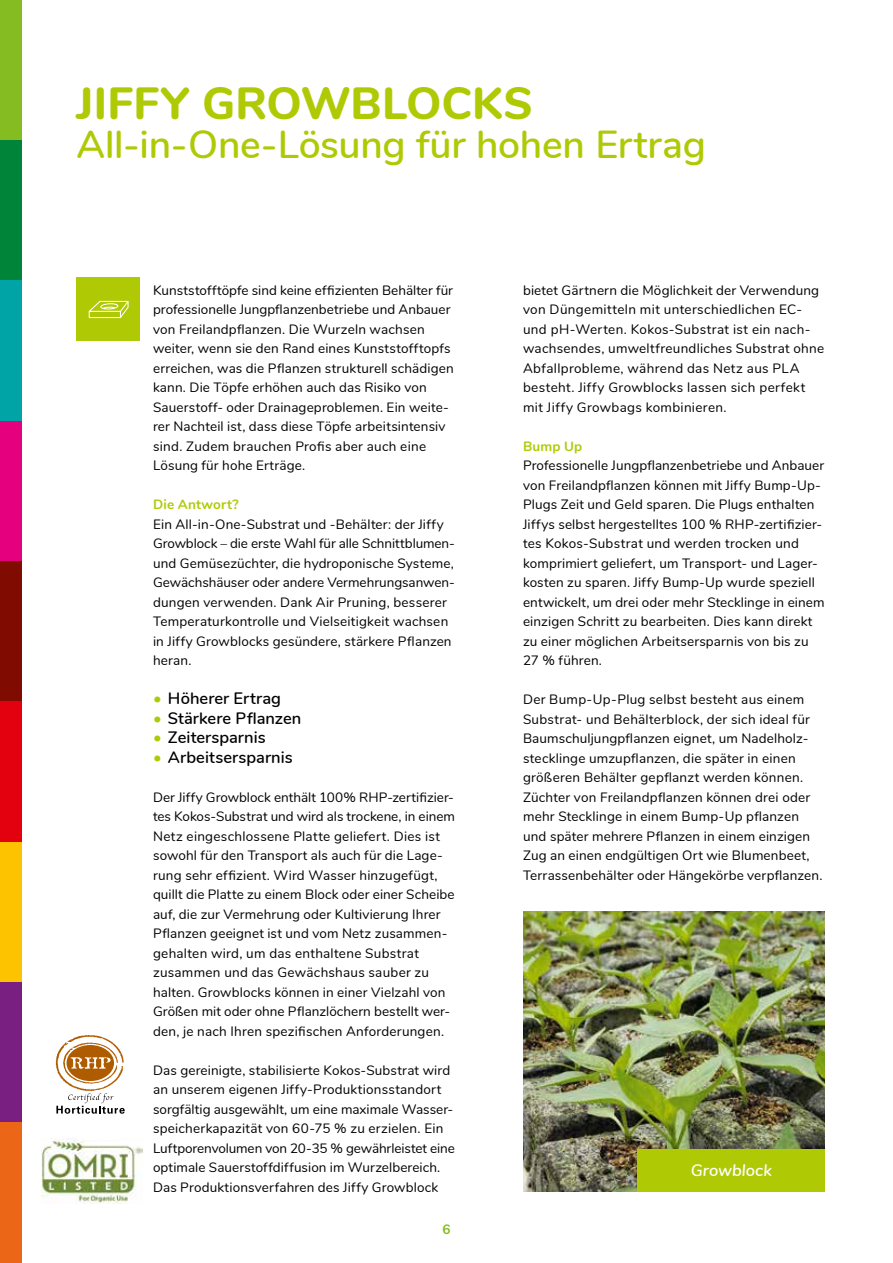
<style>
.page{position:relative;width:893px;height:1263px;background:#fff}
.page>*{position:absolute;margin:0;border:0;box-sizing:border-box;transform-origin:0 0}
.t1{font:800 45px "Nunito";letter-spacing:.005em;color:#afca05}
.t2{font:600 39px "Nunito";letter-spacing:-.005em;color:#afca05}
.t3{font:600 16.5px "Nunito";letter-spacing:.005em;color:#000}
.t4{font:italic 600 16.5px "Nunito";letter-spacing:.005em;color:#fff}
.t5{font:13.5px/19.5px "Nunito";letter-spacing:.01em;color:#000}
.t6{font:700 13.5px "Nunito";letter-spacing:.015em;color:#afca05}
.t7{font:700 13.5px "Nunito";color:#85bc22}
.s1{color:#afca05}
</style>
<div class="page">
<img style="left:523px;top:911px;width:302px;height:281px">
<div style="left:0;top:0;width:21px;height:140px;background:#85bc22"></div>
<div style="left:0;top:140px;width:21px;height:141px;background:#00843a"></div>
<div style="left:0;top:281px;width:21px;height:140px;background:#00a3a6"></div>
<div style="left:0;top:421px;width:21px;height:140px;background:#e5007d"></div>
<div style="left:0;top:561px;width:21px;height:141px;background:#800b00"></div>
<div style="left:0;top:702px;width:21px;height:140px;background:#e3000f"></div>
<div style="left:0;top:842px;width:21px;height:140px;background:#fdc300"></div>
<div style="left:0;top:982px;width:21px;height:141px;background:#791f82"></div>
<div style="left:0;top:1123px;width:21px;height:140px;background:#ec6617"></div>
<div style="left:77px;top:277px;width:63px;height:64px;background:#afca05"></div>
<svg style="left:88px;top:300px;width:40px;height:19px"></svg>
<svg style="left:89px;top:301px;width:40px;height:17px"></svg>
<img style="left:42px;top:1138px;width:101px;height:65px">
<svg style="left:56px;top:1093px;width:69px;height:21px"></svg>
<img style="left:55px;top:1035px;width:50px;height:57px">
<img style="left:57px;top:1038px;width:67px;height:50px">
<div style="left:67px;top:1045px;width:47px;height:36px;background:#af5c00;border-radius:50%"></div>
<svg style="left:71px;top:1057px;width:40px;height:12px"></svg>
<div style="left:638px;top:1149px;width:187px;height:43px;background:#afca05"></div>
<h1 class="t1" style="left:77px;top:70px;width:458px">JIFFY GROWBLOCKS</h1>
<h2 class="t2" style="left:77px;top:116px;width:631px">All-in-One-Lösung für hohen Ertrag</h2>
<p class="t5" style="left:153px;top:279px;width:302px">Kunststofftöpfe sind keine effizienten Behälter für professionelle Jungpflanzenbetriebe und Anbauer von Freilandpflanzen. Die Wurzeln wachsen weiter, wenn sie den Rand eines Kunststofftopfs erreichen, was die Pflanzen strukturell schädigen kann. Die Töpfe erhöhen auch das Risiko von Sauerstoff- oder Drainageproblemen. Ein weite&shy;rer Nachteil ist, dass diese Töpfe arbeitsintensiv sind. Zudem brauchen Profis aber auch eine Lösung für hohe Erträge.</p>
<p class="t6" style="left:153px;top:494px;width:87px">Die Antwort?</p>
<p class="t5" style="left:153px;top:513px;width:303px">Ein All-in-One-Substrat und -Behälter: der Jiffy Growblock – die erste Wahl für alle Schnittblumen&shy;und Gemüsezüchter, die hydroponische Systeme, Gewächshäuser oder andere Vermehrungsanwen&shy;dungen verwenden. Dank Air Pruning, besserer Temperaturkontrolle und Vielseitigkeit wachsen in Jiffy Growblocks gesündere, stärkere Pflanzen heran.</p>
<p class="t3" style="left:153px;top:686px;width:129px"><span class="s1">•</span> Höherer Ertrag</p>
<p class="t3" style="left:153px;top:706px;width:150px"><span class="s1">•</span> Stärkere Pflanzen</p>
<p class="t3" style="left:153px;top:725px;width:114px"><span class="s1">•</span> Zeitersparnis</p>
<p class="t3" style="left:153px;top:745px;width:141px"><span class="s1">•</span> Arbeitsersparnis</p>
<p class="t5" style="left:153px;top:786px;width:303px">Der Jiffy Growblock enthält 100% RHP-zertifizier&shy;tes Kokos-Substrat und wird als trockene, in einem Netz eingeschlossene Platte geliefert. Dies ist sowohl für den Transport als auch für die Lage&shy;rung sehr effizient. Wird Wasser hinzugefügt, quillt die Platte zu einem Block oder einer Scheibe auf, die zur Vermehrung oder Kultivierung Ihrer Pflanzen geeignet ist und vom Netz zusammen&shy;gehalten wird, um das enthaltene Substrat zusammen und das Gewächshaus sauber zu halten. Growblocks können in einer Vielzahl von Größen mit oder ohne Pflanzlöchern bestellt wer&shy;den, je nach Ihren spezifischen Anforderungen.</p>
<p class="t5" style="left:153px;top:1059px;width:303px">Das gereinigte, stabilisierte Kokos-Substrat wird an unserem eigenen Jiffy-Produktionsstandort sorgfältig ausgewählt, um eine maximale Wasser&shy;speicherkapazität von 60-75 % zu erzielen. Ein Luftporenvolumen von 20-35 % gewährleistet eine optimale Sauerstoffdiffusion im Wurzelbereich.<br>Das Produktionsverfahren des Jiffy Growblock</p>
<p class="t7" style="left:442px;top:1219px;width:10px">6</p>
<p class="t5" style="left:523px;top:279px;width:303px">bietet Gärtnern die Möglichkeit der Verwendung von Düngemitteln mit unterschiedlichen EC&shy;und pH-Werten. Kokos-Substrat ist ein nach&shy;wachsendes, umweltfreundliches Substrat ohne Abfallprobleme, während das Netz aus PLA besteht. Jiffy Growblocks lassen sich perfekt mit Jiffy Growbags kombinieren.</p>
<p class="t6" style="left:523px;top:436px;width:61px">Bump Up</p>
<p class="t5" style="left:523px;top:455px;width:303px">Professionelle Jungpflanzenbetriebe und Anbauer von Freilandpflanzen können mit Jiffy Bump-Up-Plugs Zeit und Geld sparen. Die Plugs enthalten Jiffys selbst hergestelltes 100 % RHP-zertifizier&shy;tes Kokos-Substrat und werden trocken und komprimiert geliefert, um Transport- und Lager&shy;kosten zu sparen. Jiffy Bump-Up wurde speziell entwickelt, um drei oder mehr Stecklinge in einem einzigen Schritt zu bearbeiten. Dies kann direkt zu einer möglichen Arbeitsersparnis von bis zu 27 % führen.</p>
<p class="t5" style="left:523px;top:689px;width:301px">Der Bump-Up-Plug selbst besteht aus einem Substrat- und Behälterblock, der sich ideal für Baumschuljungpflanzen eignet, um Nadelholz&shy;stecklinge umzupflanzen, die später in einen größeren Behälter gepflanzt werden können.<br>Züchter von Freilandpflanzen können drei oder mehr Stecklinge in einem Bump-Up pflanzen und später mehrere Pflanzen in einem einzigen Zug an einen endgültigen Ort wie Blumenbeet, Terrassenbehälter oder Hängekörbe verpflanzen.</p>
<p class="t4" style="left:691px;top:1158px;width:83px">Growblock</p>
</div>
